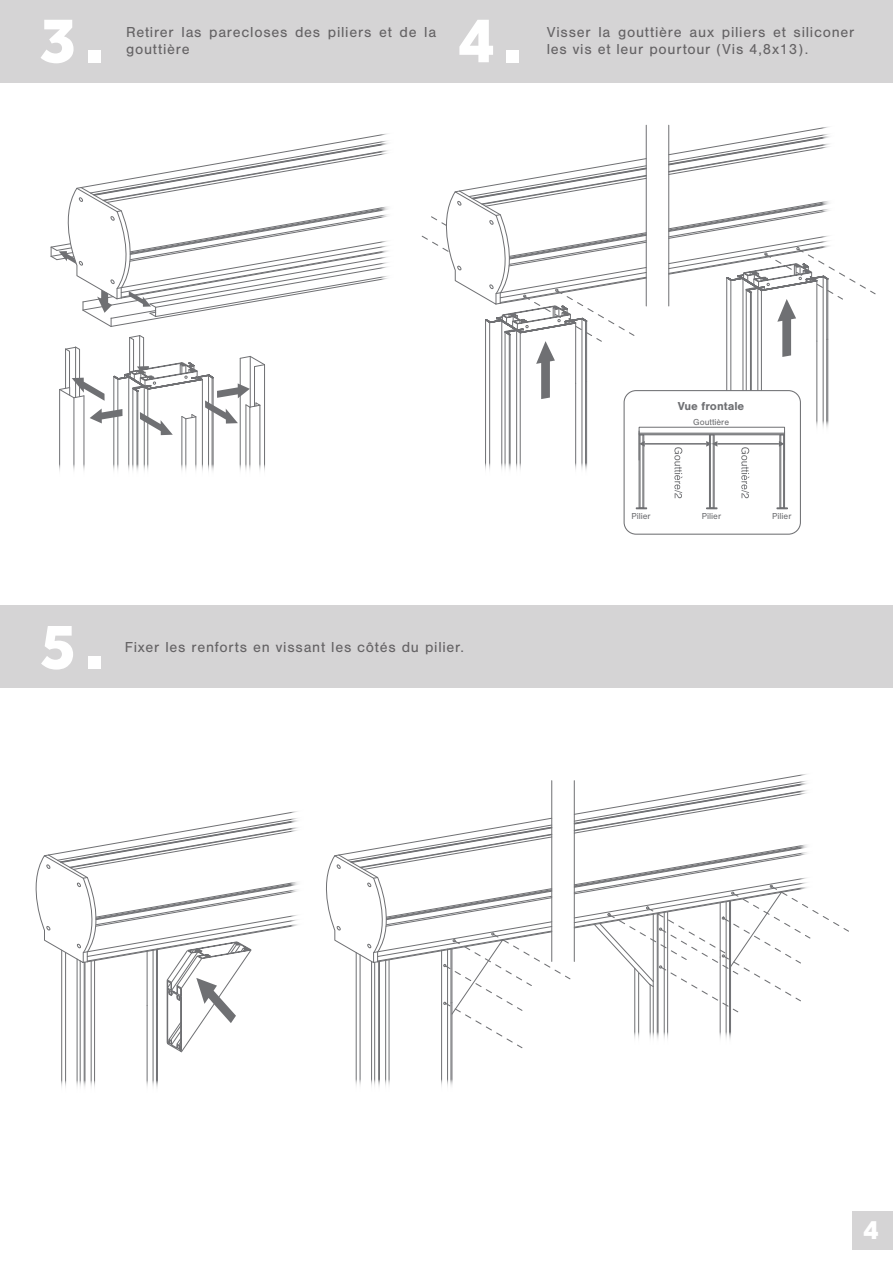
<style>
.page{position:relative;width:893px;height:1263px;background:#fff}
.page>*{position:absolute;margin:0;border:0;box-sizing:border-box;transform-origin:0 0}
.t1{font:800 67.5px "Effra";color:#fff}
.t2{font:800 28.5px "Effra";color:#fff}
.t3{font:15px/16.5px "Nimbus San";letter-spacing:.05em;color:#656365}
.t4{font:700 12px "Nimbus San";color:#6f7073}
.t5{font:9px "Nimbus San";color:#6f7073}
</style>
<div class="page">
<div style="left:0;top:0;width:893px;height:82px;background:#d5d4d5"></div>
<hr style="left:113px;top:376px;width:1px;height:104px;background:#6f7073">
<hr style="left:117px;top:379px;width:1px;height:101px;background:#6f7073">
<hr style="left:137px;top:391px;width:1px;height:89px;background:#6f7073">
<hr style="left:132px;top:389px;width:1px;height:91px;background:#6f7073">
<hr style="left:147px;top:389px;width:1px;height:91px;background:#6f7073">
<hr style="left:202px;top:379px;width:1px;height:101px;background:#6f7073">
<hr style="left:212px;top:378px;width:1px;height:102px;background:#6f7073">
<hr style="left:213px;top:378px;width:1px;height:102px;background:#6f7073">
<svg style="left:50px;top:134px;width:330px;height:193px"></svg>
<hr style="left:181px;top:416px;width:1px;height:64px;background:#6f7073">
<hr style="left:185px;top:419px;width:1px;height:60px;background:#6f7073">
<hr style="left:195px;top:417px;width:1px;height:62px;background:#6f7073">
<hr style="left:246px;top:405px;width:1px;height:75px;background:#6f7073">
<hr style="left:249px;top:407px;width:1px;height:72px;background:#6f7073">
<hr style="left:260px;top:405px;width:1px;height:75px;background:#6f7073">
<svg style="left:669px;top:125px;width:152px;height:50px"></svg>
<hr style="left:509px;top:335px;width:1px;height:144px;background:#6f7073">
<hr style="left:516px;top:331px;width:1px;height:147px;background:#6f7073">
<hr style="left:582px;top:318px;width:1px;height:161px;background:#6f7073">
<hr style="left:510px;top:335px;width:1px;height:144px;background:#6f7073">
<hr style="left:505px;top:332px;width:1px;height:146px;background:#6f7073">
<hr style="left:489px;top:322px;width:1px;height:157px;background:#6f7073">
<hr style="left:485px;top:320px;width:1px;height:158px;background:#6f7073">
<hr style="left:520px;top:333px;width:1px;height:146px;background:#6f7073">
<hr style="left:575px;top:383px;width:1px;height:96px;background:#6f7073">
<hr style="left:585px;top:381px;width:1px;height:98px;background:#6f7073">
<hr style="left:586px;top:381px;width:1px;height:98px;background:#6f7073">
<hr style="left:501px;top:321px;width:1px;height:158px;background:#6f7073">
<hr style="left:128px;top:377px;width:1px;height:103px;background:#6f7073">
<hr style="left:144px;top:387px;width:1px;height:93px;background:#6f7073">
<hr style="left:208px;top:375px;width:1px;height:105px;background:#6f7073">
<hr style="left:59px;top:389px;width:1px;height:91px;background:#6f7073">
<svg style="left:59px;top:335px;width:206px;height:100px"></svg>
<hr style="left:84px;top:396px;width:1px;height:83px;background:#6f7073">
<hr style="left:74px;top:398px;width:1px;height:81px;background:#6f7073">
<hr style="left:240px;top:358px;width:1px;height:121px;background:#6f7073">
<hr style="left:264px;top:365px;width:1px;height:115px;background:#6f7073">
<hr style="left:254px;top:367px;width:1px;height:39px;background:#6f7073">
<hr style="left:250px;top:356px;width:1px;height:51px;background:#6f7073">
<svg style="left:421px;top:158px;width:226px;height:241px"></svg>
<svg style="left:380px;top:133px;width:9px;height:147px"></svg>
<svg style="left:485px;top:462px;width:103px;height:17px"></svg>
<hr style="left:750px;top:293px;width:1px;height:144px;background:#6f7073">
<hr style="left:757px;top:288px;width:1px;height:148px;background:#6f7073">
<hr style="left:823px;top:276px;width:1px;height:161px;background:#6f7073">
<hr style="left:751px;top:293px;width:1px;height:144px;background:#6f7073">
<hr style="left:746px;top:290px;width:1px;height:146px;background:#6f7073">
<hr style="left:730px;top:280px;width:1px;height:157px;background:#6f7073">
<hr style="left:726px;top:278px;width:1px;height:158px;background:#6f7073">
<hr style="left:761px;top:291px;width:1px;height:146px;background:#6f7073">
<hr style="left:816px;top:341px;width:1px;height:96px;background:#6f7073">
<hr style="left:826px;top:339px;width:1px;height:98px;background:#6f7073">
<hr style="left:827px;top:339px;width:1px;height:98px;background:#6f7073">
<hr style="left:743px;top:279px;width:1px;height:158px;background:#6f7073">
<svg style="left:668px;top:199px;width:208px;height:158px"></svg>
<svg style="left:816px;top:420px;width:13px;height:17px"></svg>
<div style="left:57px;top:464px;width:211px;height:18px;background:#fff"></div>
<hr style="left:646px;top:125px;width:1px;height:181px;background:#6f7073">
<hr style="left:668px;top:125px;width:1px;height:181px;background:#6f7073">
<div style="left:624px;top:391px;width:176px;height:143px;background:#fff;border-radius:12px"></div>
<div style="left:624px;top:390px;width:177px;height:145px;border:1px solid #6f7073;border-radius:12px"></div>
<div style="left:639px;top:427px;width:146px;height:8px;border:1px solid #6f7073"></div>
<div style="left:709px;top:434px;width:5px;height:74px;border:1px solid #6f7073"></div>
<div style="left:779px;top:434px;width:6px;height:74px;border:1px solid #6f7073"></div>
<div style="left:639px;top:434px;width:5px;height:74px;border:1px solid #6f7073"></div>
<svg style="left:674px;top:447px;width:8px;height:51px"></svg>
<svg style="left:741px;top:447px;width:8px;height:51px"></svg>
<svg style="left:636px;top:507px;width:11px;height:2px"></svg>
<svg style="left:706px;top:507px;width:11px;height:2px"></svg>
<svg style="left:777px;top:507px;width:11px;height:2px"></svg>
<hr style="left:639px;top:434px;width:145px;height:1px;background:#6f7073">
<hr style="left:780px;top:435px;width:1px;height:73px;background:#6f7073">
<hr style="left:639px;top:433px;width:145px;height:1px;background:#6f7073">
<hr style="left:783px;top:435px;width:1px;height:73px;background:#6f7073">
<hr style="left:710px;top:435px;width:1px;height:73px;background:#6f7073">
<hr style="left:713px;top:435px;width:1px;height:73px;background:#6f7073">
<hr style="left:640px;top:435px;width:1px;height:73px;background:#6f7073">
<hr style="left:643px;top:435px;width:1px;height:73px;background:#6f7073">
<hr style="left:645px;top:443px;width:61px;height:2px;background:#6f7073">
<hr style="left:717px;top:443px;width:62px;height:2px;background:#6f7073">
<svg style="left:706px;top:441px;width:11px;height:6px"></svg>
<svg style="left:639px;top:431px;width:6px;height:29px"></svg>
<svg style="left:779px;top:431px;width:6px;height:29px"></svg>
<div style="left:0;top:606px;width:893px;height:82px;background:#d5d4d5"></div>
<svg style="left:35px;top:812px;width:255px;height:242px"></svg>
<hr style="left:84px;top:962px;width:1px;height:134px;background:#6f7073">
<hr style="left:91px;top:961px;width:1px;height:135px;background:#6f7073">
<hr style="left:153px;top:950px;width:1px;height:146px;background:#6f7073">
<hr style="left:85px;top:962px;width:1px;height:134px;background:#6f7073">
<hr style="left:80px;top:961px;width:1px;height:135px;background:#6f7073">
<hr style="left:65px;top:952px;width:1px;height:144px;background:#6f7073">
<hr style="left:61px;top:950px;width:1px;height:146px;background:#6f7073">
<hr style="left:94px;top:960px;width:1px;height:136px;background:#6f7073">
<hr style="left:147px;top:1005px;width:1px;height:91px;background:#6f7073">
<hr style="left:147px;top:951px;width:1px;height:54px;background:#6f7073">
<hr style="left:156px;top:1004px;width:1px;height:92px;background:#6f7073">
<hr style="left:156px;top:949px;width:1px;height:55px;background:#6f7073">
<hr style="left:157px;top:1004px;width:1px;height:92px;background:#6f7073">
<hr style="left:157px;top:949px;width:1px;height:55px;background:#6f7073">
<hr style="left:77px;top:959px;width:1px;height:137px;background:#6f7073">
<hr style="left:378px;top:961px;width:1px;height:134px;background:#6f7073">
<hr style="left:385px;top:960px;width:1px;height:134px;background:#6f7073">
<hr style="left:447px;top:949px;width:1px;height:146px;background:#6f7073">
<hr style="left:379px;top:961px;width:1px;height:134px;background:#6f7073">
<hr style="left:374px;top:962px;width:1px;height:132px;background:#6f7073">
<hr style="left:360px;top:955px;width:1px;height:140px;background:#6f7073">
<hr style="left:356px;top:952px;width:1px;height:142px;background:#6f7073">
<hr style="left:389px;top:959px;width:1px;height:136px;background:#6f7073">
<hr style="left:441px;top:1004px;width:1px;height:91px;background:#6f7073">
<hr style="left:451px;top:1003px;width:1px;height:92px;background:#6f7073">
<hr style="left:452px;top:1003px;width:1px;height:92px;background:#6f7073">
<hr style="left:371px;top:961px;width:1px;height:134px;background:#6f7073">
<svg style="left:290px;top:811px;width:8px;height:116px"></svg>
<div style="left:59px;top:1080px;width:100px;height:18px;background:#fff"></div>
<div style="left:354px;top:1079px;width:100px;height:18px;background:#fff"></div>
<svg style="left:326px;top:774px;width:523px;height:275px"></svg>
<svg style="left:632px;top:1031px;width:100px;height:18px"></svg>
<hr style="left:551px;top:781px;width:1px;height:180px;background:#6f7073">
<hr style="left:574px;top:781px;width:1px;height:180px;background:#6f7073">
<div style="left:852px;top:1211px;width:41px;height:38px;background:#d5d4d5"></div>
<h1 class="t1" style="left:40px;top:-1px;width:66px">3.</h1>
<h1 class="t1" style="left:458px;top:-1px;width:66px">4.</h1>
<p class="t3" style="left:126px;top:24px;width:312px">Retirer las parecloses des piliers et de la gouttière</p>
<p class="t3" style="left:547px;top:24px;width:309px">Visser la gouttière aux piliers et siliconer les vis et leur pourtour (Vis 4,8x13).</p>
<p class="t4" style="left:678px;top:399px;width:68px">Vue frontale</p>
<p class="t5" style="left:693px;top:417px;width:37px">Gouttière</p>
<h1 class="t1" style="left:40px;top:606px;width:66px">5.</h1>
<p class="t3" style="left:125px;top:639px;width:341px">Fixer les renforts en vissant les côtés du pilier.</p>
<p class="t5" style="left:631px;top:511px;width:21px">Pilier</p>
<p class="t5" style="left:702px;top:511px;width:21px">Pilier</p>
<p class="t5" style="left:772px;top:511px;width:21px">Pilier</p>
<h2 class="t2" style="left:863px;top:1213px;width:17px">4</h2>
</div>
